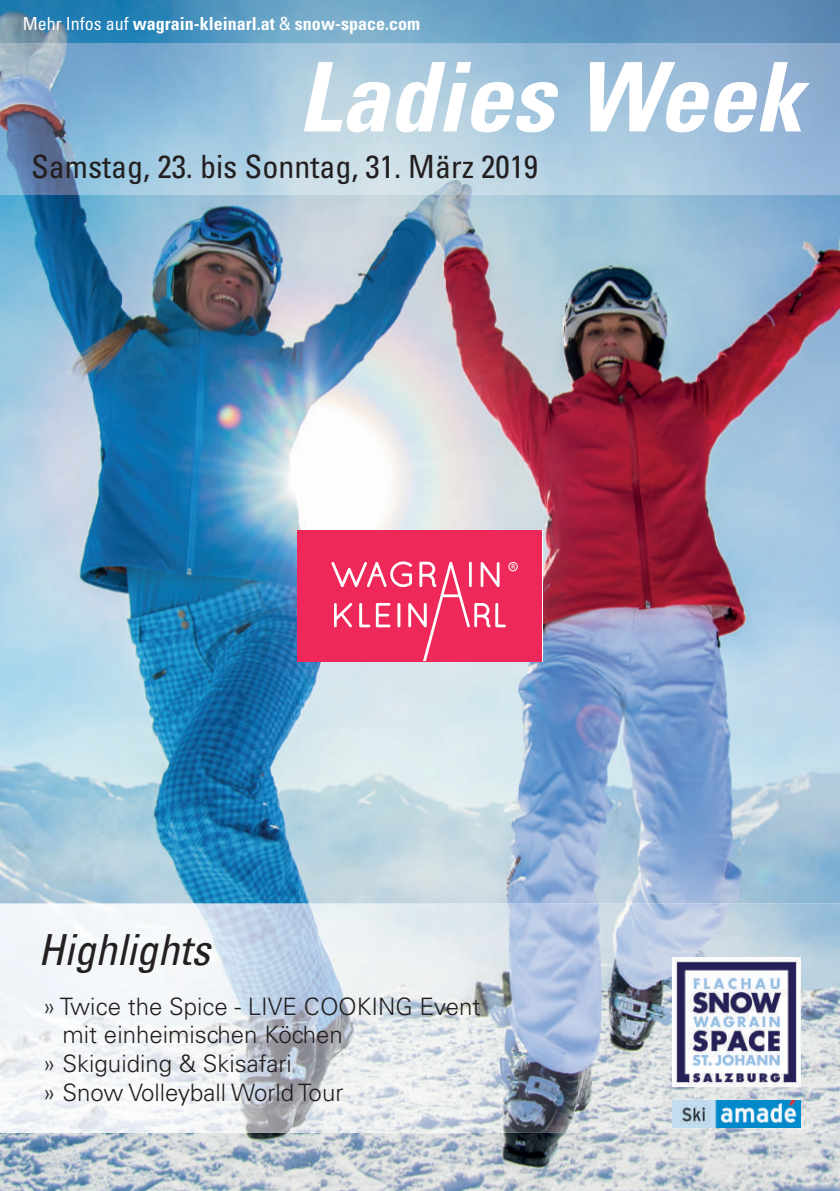
<style>
.page{position:relative;width:840px;height:1191px;background:#fff}
.page>*{position:absolute;margin:0;border:0;box-sizing:border-box;transform-origin:0 0}
.t1{font:italic 700 condensed 96px "Univers LT Std";color:#fff}
.t2{font:italic condensed 43px "Univers LT";color:#231f20}
.t3{font:condensed 32px "Univers LT Std";color:#231f20}
.t4{font:300 24px "Univers LT Std";color:#231f20}
.t5{font:700 condensed 18px "Univers LT Std";color:#fff}
.s1{font-weight:400}
</style>
<div class="page">
<img style="left:0;top:0;width:839px;height:1191px">
<div style="left:297px;top:530px;width:245px;height:131px;background:#ee2858"></div>
<svg style="left:331px;top:561px;width:186px;height:100px"></svg>
<img style="left:0;top:44px;width:839px;height:151px">
<img style="left:0;top:903px;width:839px;height:229px">
<img style="left:671px;top:957px;width:129px;height:129px">
<img style="left:671px;top:1100px;width:129px;height:27px">
<p class="t5" style="left:23px;top:12px;width:398px"><span class="s1">Mehr Infos auf</span> wagrain-kleinarl.at <span class="s1">&amp;</span> snow-space.com</p>
<h1 class="t1" style="left:297px;top:38px;width:506px">Ladies Week</h1>
<h3 class="t3" style="left:31px;top:146px;width:508px">Samstag, 23. bis Sonntag, 31. März 2019</h3>
<h2 class="t2" style="left:38px;top:923px;width:173px">Highlights</h2>
<p class="t4" style="left:43px;top:991px;width:439px">» Twice the Spice - LIVE COOKING Event</p>
<p class="t4" style="left:63px;top:1020px;width:281px">mit einheimischen Köchen</p>
<p class="t4" style="left:43px;top:1049px;width:250px">» Skiguiding &amp; Skisafari</p>
<p class="t4" style="left:43px;top:1078px;width:302px">» Snow Volleyball World Tour</p>
</div>
